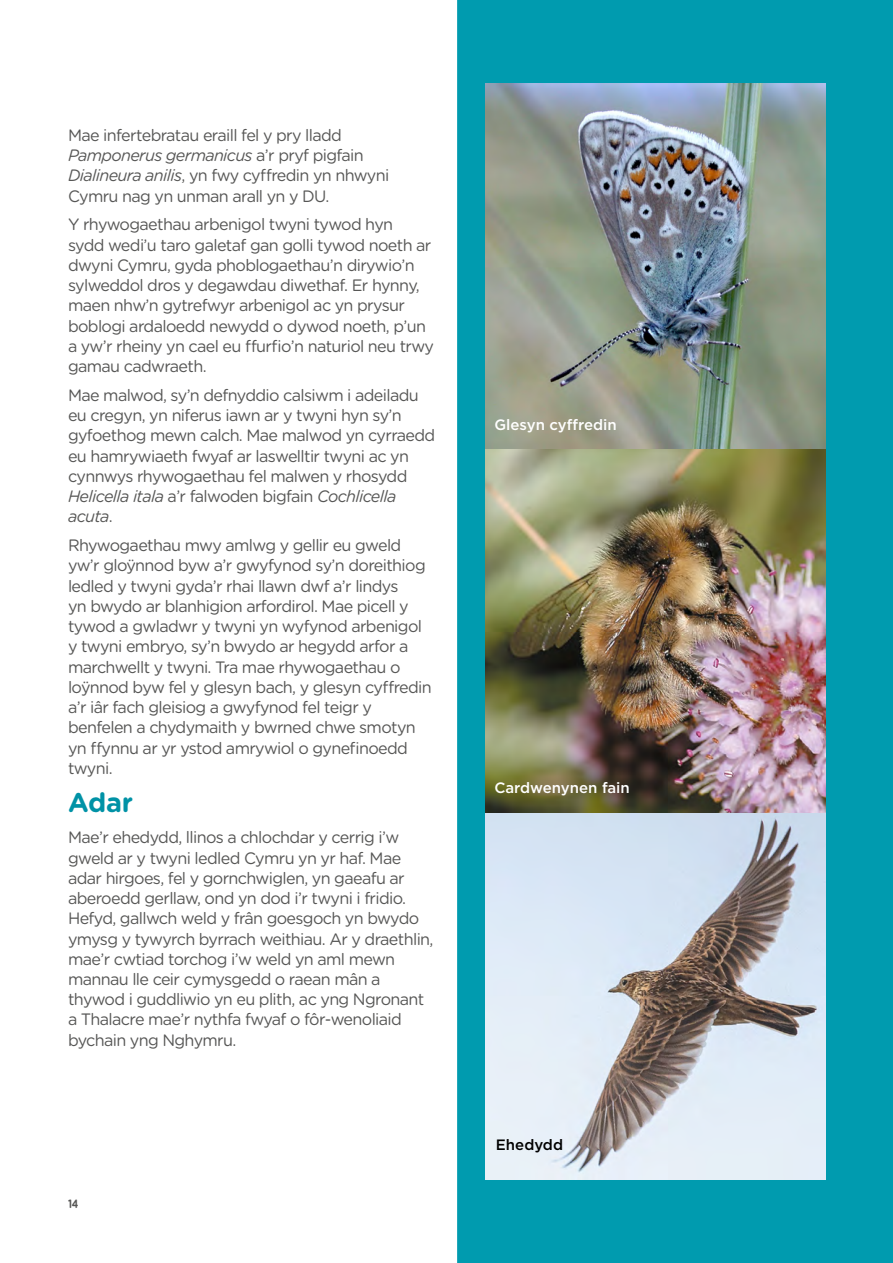
<style>
.page{position:relative;width:893px;height:1263px;background:#fff}
.page>*{position:absolute;margin:0;border:0;box-sizing:border-box;transform-origin:0 0}
.Subhead_1{font:700 27px "Gotham Rounded";color:#0092a6}
.Body_copy{font:16.5px/20.2px "Gotham Rounded";letter-spacing:-.04em;color:#575756}
.t1{font:500 15px "Gotham";color:#fff}
.t2{font:500 15px "Gotham";color:#000}
.t3{font:700 12px "Gotham Rounded";color:#575756;scale:.8 1}
.s1{font-style:italic}
</style>
<div class="page">
<div style="left:457px;top:0;width:436px;height:1263px;background:#009baf"></div>
<img style="left:485px;top:449px;width:340px;height:730px">
<img style="left:485px;top:83px;width:340px;height:366px">
<p class="Body_copy" style="left:68px;top:124px;width:323px">Mae infertebratau eraill fel y pry lladd <span class="s1">Pamponerus germanicus</span> a’r pryf pigfain <span class="s1">Dialineura anilis</span>, yn fwy cyffredin yn nhwyni Cymru nag yn unman arall yn y DU.</p>
<p class="Body_copy" style="left:68px;top:214px;width:368px">Y rhywogaethau arbenigol twyni tywod hyn<br>sydd wedi’u taro galetaf gan golli tywod noeth ar dwyni Cymru, gyda phoblogaethau’n dirywio’n sylweddol dros y degawdau diwethaf. Er hynny, maen nhw’n gytrefwyr arbenigol ac yn prysur boblogi ardaloedd newydd o dywod noeth, p’un a yw’r rheiny yn cael eu ffurfio’n naturiol neu trwy gamau cadwraeth.</p>
<p class="Body_copy" style="left:68px;top:384px;width:369px">Mae malwod, sy’n defnyddio calsiwm i adeiladu eu cregyn, yn niferus iawn ar y twyni hyn sy’n gyfoethog mewn calch. Mae malwod yn cyrraedd eu hamrywiaeth fwyaf ar laswelltir twyni ac yn cynnwys rhywogaethau fel malwen y rhosydd <span class="s1">Helicella itala</span> a’r falwoden bigfain <span class="s1">Cochlicella acuta</span>.</p>
<p class="Body_copy" style="left:68px;top:534px;width:365px">Rhywogaethau mwy amlwg y gellir eu gweld yw’r gloÿnnod byw a’r gwyfynod sy’n doreithiog ledled y twyni gyda’r rhai llawn dwf a’r lindys<br>yn bwydo ar blanhigion arfordirol. Mae picell y tywod a gwladwr y twyni yn wyfynod arbenigol y twyni embryo, sy’n bwydo ar hegydd arfor a marchwellt y twyni. Tra mae rhywogaethau o loÿnnod byw fel y glesyn bach, y glesyn cyffredin a’r iâr fach gleisiog a gwyfynod fel teigr y benfelen a chydymaith y bwrned chwe smotyn yn ffynnu ar yr ystod amrywiol o gynefinoedd twyni.</p>
<p class="Subhead_1" style="left:68px;top:783px;width:67px">Adar</p>
<p class="Body_copy" style="left:68px;top:826px;width:367px">Mae’r ehedydd, llinos a chlochdar y cerrig i’w gweld ar y twyni ledled Cymru yn yr haf. Mae adar hirgoes, fel y gornchwiglen, yn gaeafu ar aberoedd gerllaw, ond yn dod i’r twyni i fridio.<br>Hefyd, gallwch weld y frân goesgoch yn bwydo ymysg y tywyrch byrrach weithiau. Ar y draethlin, mae’r cwtiad torchog i’w weld yn aml mewn mannau lle ceir cymysgedd o raean mân a thywod i guddliwio yn eu plith, ac yng Ngronant a Thalacre mae’r nythfa fwyaf o fôr-wenoliaid bychain yng Nghymru.</p>
<p class="t3" style="left:68px;top:1195px;width:15px">14</p>
<p class="t1" style="left:494px;top:415px;width:124px">Glesyn cyffredin</p>
<p class="t1" style="left:494px;top:777px;width:137px">Cardwenynen fain</p>
<p class="t2" style="left:496px;top:1135px;width:69px">Ehedydd</p>
</div>
